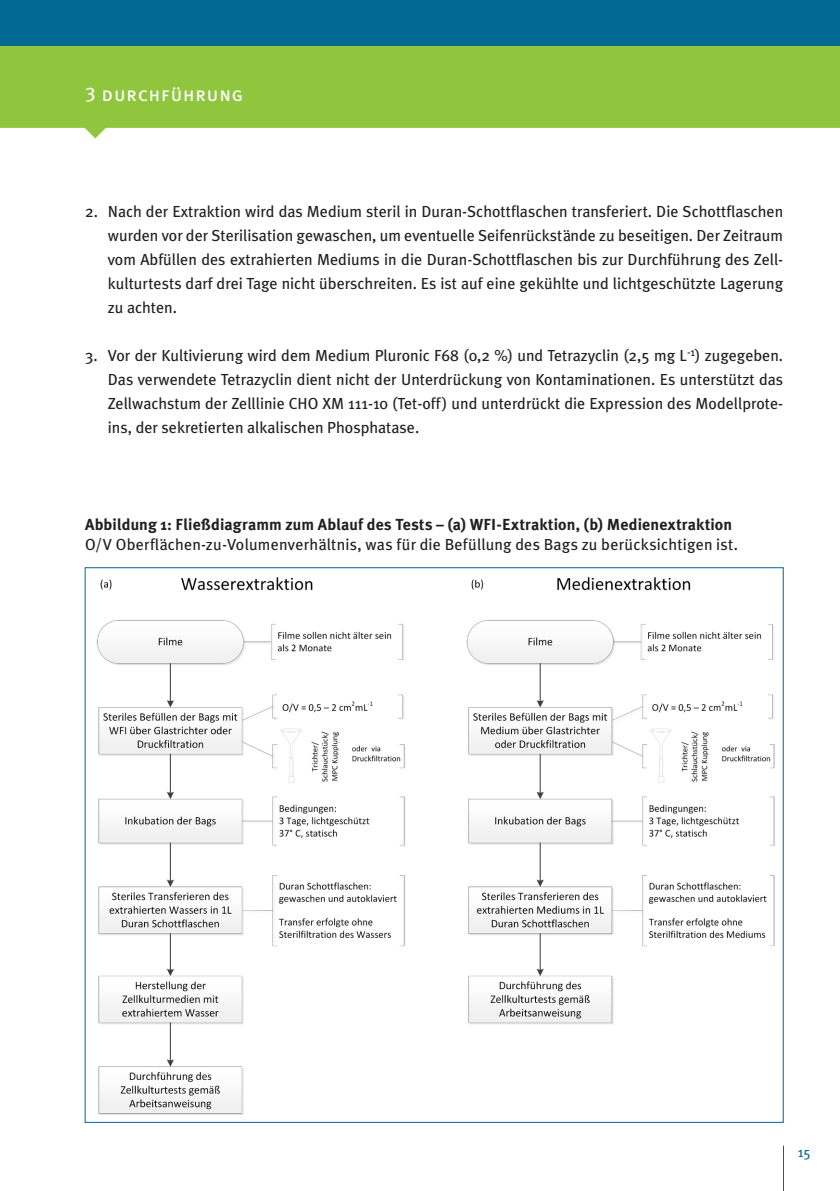
<style>
.page{position:relative;width:840px;height:1191px;background:#fff}
.page>*{position:absolute;margin:0;border:0;box-sizing:border-box;transform-origin:0 0}
.t1{font:20px "Meta Plus Book Caps";letter-spacing:.045em;color:#fff}
.t2{font:16px/24px "Meta Plus";color:#231f20;text-align:justify}
.t3{font:700 16px "Meta Plus";letter-spacing:.005em;color:#231f20}
.t4{font:14px "Meta Plus";color:#006893}
</style>
<div class="page">
<svg style="left:1px;top:45px;width:838px;height:93px;background:#99cb53"></svg>
<svg style="left:0;top:45px;width:1px;height:83px"></svg>
<div style="left:0;top:0;width:839px;height:45px;background:#006893"></div>
<hr style="left:782px;top:1145px;width:1px;height:46px;background:#006893">
<img style="left:96px;top:577px;width:677px;height:538px">
<p class="t1" style="left:85px;top:82px;width:159px">3 durchführung</p>
<p class="t2" style="left:108px;top:199px;width:676px;text-indent:-23px">2. Nach der Extraktion wird das Medium steril in Duran-Schottflaschen transferiert. Die Schottflaschen wurden vor der Sterilisation gewaschen, um eventuelle Seifenrückstände zu beseitigen. Der Zeitraum vom Abfüllen des extrahierten Mediums in die Duran-Schottflaschen bis zur Durchführung des Zell&shy;kulturtests darf drei Tage nicht überschreiten. Es ist auf eine gekühlte und lichtgeschützte Lagerung zu achten.</p>
<p class="t2" style="left:108px;top:343px;width:676px;text-indent:-23px">3. Vor der Kultivierung wird dem Medium Pluronic F68 (0,2 %) und Tetrazyclin (2,5 mg L<sup>-1</sup>) zugegeben.<br>Das verwendete Tetrazyclin dient nicht der Unterdrückung von Kontaminationen. Es unterstützt das Zellwachstum der Zelllinie CHO XM 111-10 (Tet-off) und unterdrückt die Expression des Modellprote&shy;ins, der sekretierten alkalischen Phosphatase.</p>
<p class="t3" style="left:85px;top:515px;width:648px">Abbildung 1: Fließdiagramm zum Ablauf des Tests – (a) WFI -Extraktion, (b) Medienextraktion</p>
<p class="t2" style="left:85px;top:533px;width:654px">O/V Oberflächen-zu-Volumenverhältnis, was für die Befüllung des Bags zu berücksichtigen ist.</p>
<p class="t4" style="left:797px;top:1143px;width:15px">15</p>
</div>
